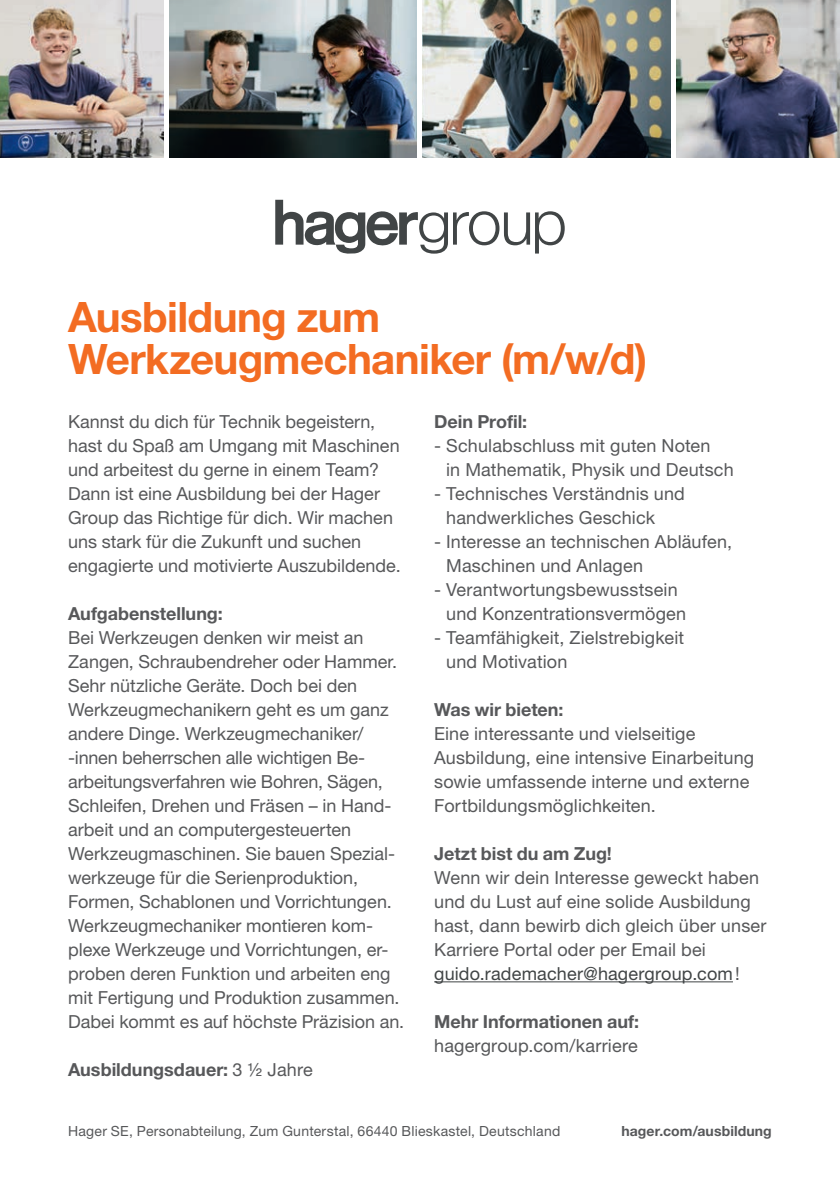
<style>
.page{position:relative;width:840px;height:1191px;background:#fff}
.page>*{position:absolute;margin:0;border:0;box-sizing:border-box;transform-origin:0 0}
.t1{font:700 42px/42px "Helvetica Neue LTW1 G";letter-spacing:-.015em;color:#f36c22}
.t2{font:18px/24px "Helvetica Neue LTW1 G";letter-spacing:.005em;color:#57585a}
.t3{font:700 18px "Helvetica Neue LTW1 G";color:#57585a}
.t4{font:14px "Helvetica Neue LTW1 G";letter-spacing:.02em;color:#57585a}
.t5{font:700 14px "Helvetica Neue LTW1 G";letter-spacing:.005em;color:#57585a}
.s1{font-weight:400}
.s2{color:#414546}
</style>
<div class="page">
<svg style="left:275px;top:200px;width:289px;height:54px"></svg>
<img style="left:0;top:0;width:163px;height:158px">
<img style="left:676px;top:0;width:163px;height:158px">
<img style="left:423px;top:0;width:247px;height:158px">
<img style="left:169px;top:0;width:248px;height:158px">
<hr style="left:434px;top:981px;width:298px;height:1px;background:#414546">
<h1 class="t1" style="left:68px;top:295px;width:580px">Ausbildung zum<br>Werkzeugmechaniker (m/w/d)</h1>
<p class="t2" style="left:68px;top:409px;width:334px">Kannst du dich für Technik begeistern, hast du Spaß am Umgang mit Maschinen und arbeitest du gerne in einem Team?<br>Dann ist eine Ausbildung bei der Hager Group das Richtige für dich. Wir machen uns stark für die Zukunft und suchen engagierte und motivierte Auszubildende.</p>
<p class="t3" style="left:68px;top:602px;width:156px">Aufgabenstellung:</p>
<p class="t2" style="left:68px;top:625px;width:337px">Bei Werkzeugen denken wir meist an Zangen, Schraubendreher oder Hammer.<br>Sehr nützliche Geräte. Doch bei den<br>Werk zeugmechanikern geht es um ganz andere Dinge. Werkzeugmechaniker/ -innen beherrschen alle wichtigen Be&shy;arbeitungsverfahren wie Bohren, Sägen, Schleifen, Drehen und Fräsen – in Hand&shy;arbeit und an computergesteuerten Werkzeugmaschinen. Sie bauen Spezial&shy;werkzeuge für die Serienproduktion, Formen, Schablonen und Vorrichtungen.<br>Werkzeugmechaniker montieren kom&shy;plexe Werkzeuge und Vorrichtungen, er&shy;proben deren Funktion und arbeiten eng mit Fertigung und Produktion zusammen.<br>Dabei kommt es auf höchste Präzision an.</p>
<p class="t3" style="left:68px;top:1058px;width:246px">Ausbildungsdauer: <span class="s1">3 ½ Jahre</span></p>
<p class="t3" style="left:434px;top:410px;width:94px">Dein Profil:</p>
<p class="t2" style="left:446px;top:433px;width:289px;text-indent:-12px">- Schulabschluss mit guten Noten<br>in Mathematik, Physik und Deutsch</p>
<p class="t2" style="left:446px;top:481px;width:240px;text-indent:-12px">- Technisches Verständnis und handwerkliches Geschick</p>
<p class="t2" style="left:446px;top:529px;width:287px;text-indent:-12px">- Interesse an technischen Abläufen,<br>Maschinen und Anlagen</p>
<p class="t2" style="left:446px;top:577px;width:241px;text-indent:-12px">- Verantwortungsbewusstsein und Konzentrationsvermögen</p>
<p class="t2" style="left:446px;top:625px;width:239px;text-indent:-12px">- Teamfähigkeit, Zielstrebigkeit und Motivation</p>
<p class="t3" style="left:434px;top:698px;width:131px">Was wir bieten:</p>
<p class="t2" style="left:434px;top:721px;width:321px">Eine interessante und vielseitige Ausbildung, eine intensive Einarbeitung sowie umfassende interne und externe Fortbildungsmöglichkeiten.</p>
<p class="t3" style="left:434px;top:842px;width:179px">Jetzt bist du am Zug!</p>
<p class="t2" style="left:434px;top:865px;width:333px">Wenn wir dein Interesse geweckt haben und du Lust auf eine solide Ausbildung hast, dann bewirb dich gleich über unser Karriere Portal oder per Email bei <span class="s2">guido.rademacher@hagergroup.com</span>!</p>
<p class="t3" style="left:434px;top:1010px;width:206px">Mehr Informationen auf:</p>
<p class="t2" style="left:434px;top:1033px;width:205px">hagergroup.com/karriere</p>
<p class="t4" style="left:68px;top:1122px;width:493px">Hager SE, Personabteilung, Zum Gunterstal, 66440 Blieskastel, Deutschland</p>
<p class="t5" style="left:621px;top:1122px;width:152px">hager.com/ausbildung</p>
</div>
